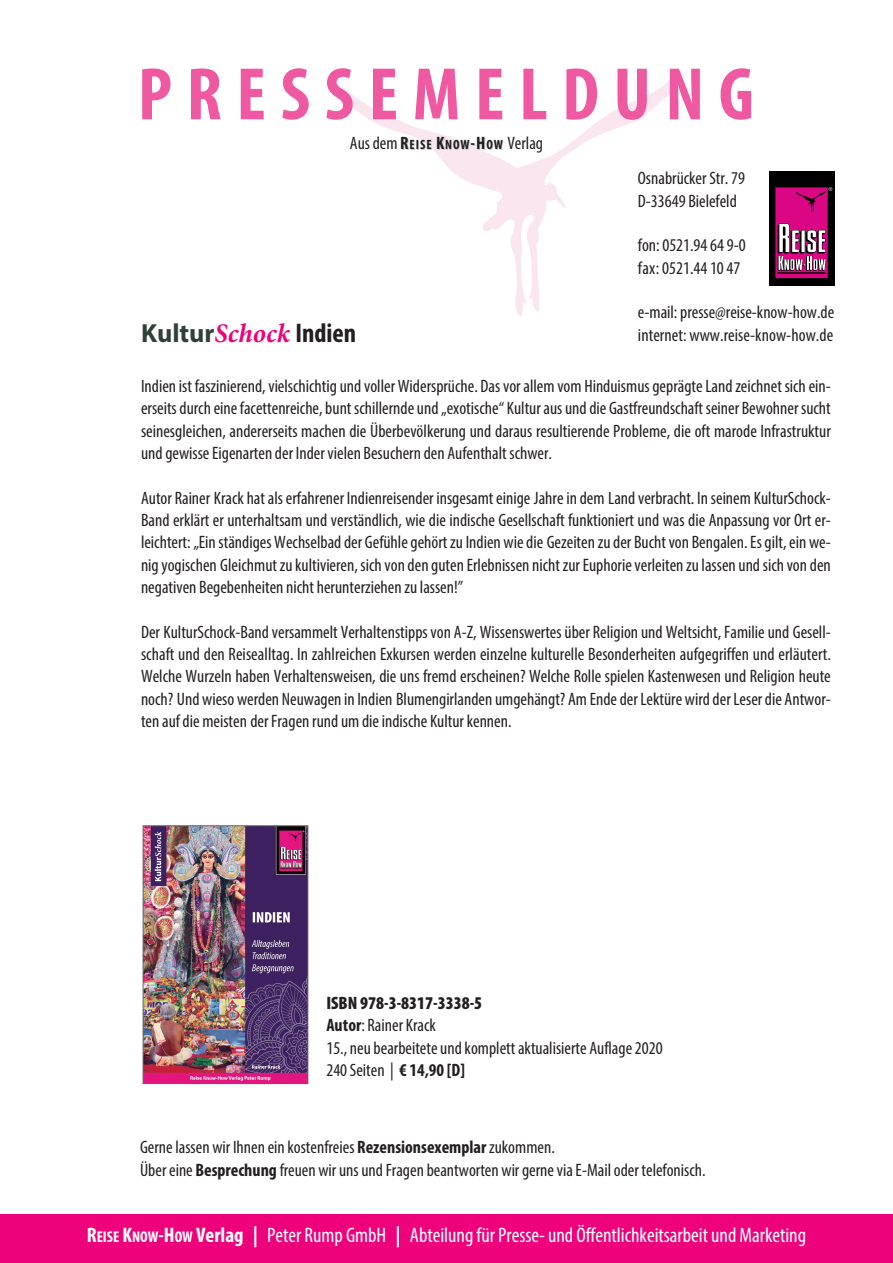
<style>
.page{position:relative;width:893px;height:1263px;background:#fff}
.page>*{position:absolute;margin:0;border:0;box-sizing:border-box;transform-origin:0 0}
.t1{font:700 condensed 75px "Myriad Pro";letter-spacing:.195em;color:#ef59a1}
.t2{font:700 26.25px "Myriad Pro";color:#304038}
.t3{font:condensed 21px "Myriad Pro";color:#fff}
.t4{font:condensed 18px/22.4px "Myriad Pro";color:#231f20}
.s1{font-weight:700}
.s2{font-weight:700;font-size:13.5px}
.s3{font-weight:700;font-size:13.5px;color:#ccc}
.s4{font-family:"Minion Pro";font-style:italic;font-size:26.85px;color:#ed027c}
.s5{font-stretch:condensed;font-size:27px;color:#231f20}
.s6{font-weight:900}
.s7{font-weight:700;font-size:15.75px}
</style>
<div class="page">
<img style="left:340px;top:70px;width:342px;height:246px">
<img style="left:145px;top:827px;width:161px;height:255px">
<div style="left:143px;top:825px;width:165px;height:259px;border:1px solid #636366"></div>
<img style="left:770px;top:171px;width:64px;height:115px">
<div style="left:0;top:1215px;width:893px;height:48px;background:#ed027c"></div>
<h1 class="t1" style="left:138px;top:67px;width:618px">PResseMeLDUnG</h1>
<p class="t4" style="left:350px;top:134px;width:195px">Ausdem<span class="s1">R</span><span class="s2">eise</span> <span class="s1">K</span><span class="s3">n</span><span class="s2">o</span><span class="s3">w</span><span class="s1">-H</span><span class="s2">o</span><span class="s3">w</span> Verlag</p>
<p class="t4" style="left:638px;top:169px;width:108px">OsnabrückerStr.79<br>D-33649 Bielefeld</p>
<p class="t4" style="left:638px;top:236px;width:109px">fon:0521.94649-0 fax: 0521.441047</p>
<p class="t4" style="left:638px;top:303px;width:198px">e-mail:presse@reise-know-how.de internet: www.reise-know-how.de</p>
<h2 class="t2" style="left:141px;top:324px;width:217px">Kultur<span class="s4">Schock</span> <span class="s5">indien</span></h2>
<p class="t4" style="left:141px;top:376px;width:691px;text-align:justify">Indien ist faszinierend,vielschichtigundvollerWidersprüche. DasvorallemvomHinduismusgeprägteLandzeichnet sich ein&shy;erseitsdurch einefacettenreiche,bunt schillerndeund„exotische“ Kulturausunddie Gastfreundschaft seiner Bewohner sucht seinesgleichen, andererseits machen die Überbevölkerung und daraus resultierende Probleme, die oft marode Infrastruktur undgewisseEigenarten der Indervielen Besuchern den Aufenthalt schwer.</p>
<p class="t4" style="left:141px;top:488px;width:691px;text-align:justify">Autor Rainer Krack hat als erfahrener Indienreisender insgesamt einige Jahre in dem Land verbracht. In seinem KulturSchock-Band erklärt er unterhaltsam und verständlich, wie die indische Gesellschaft funktioniert und was die Anpassung vor Ort er&shy;leichtert:„Ein ständigesWechselbadder GefühlegehörtzuIndien wiedie Gezeiten zuder Buchtvon Bengalen.Esgilt,ein we&shy;nigyogischen Gleichmutzukultivieren, sich von den guten Erlebnissen nichtzurEuphorieverleiten zulassen undsich von den negativen Begebenheiten nicht herunterziehen zulassen!”</p>
<p class="t4" style="left:141px;top:622px;width:691px;text-align:justify">Der KulturSchock-Band versammelt Verhaltenstipps von A-Z, Wissenswertes über Religion und Weltsicht, Familie und Gesell&shy;schaft und den Reisealltag. In zahlreichen Exkursen werden einzelne kulturelle Besonderheiten aufgegriffen und erläutert.<br>Welche Wurzeln haben Verhaltensweisen, die uns fremd erscheinen? Welche Rolle spielen Kastenwesen und Religion heute noch? Und wieso werden Neuwagen in Indien Blumengirlanden umgehängt? AmEndederLektüre wirdderLeserdie Antwor&shy;ten aufdiemeisten derFragen rundumdieindische Kulturkennen.</p>
<p class="t4" style="left:326px;top:993px;width:338px"><span class="s6">ISBN 978-3-8317-3338-5<br></span><span class="s1">Autor</span>: Rainer Krack<br>15., neubearbeiteteundkomplettaktualisierte Auflage2020<br>240Seiten | <span class="s1">€ 14,90 [D]</span></p>
<p class="t4" style="left:140px;top:1138px;width:567px">Gernelassen wir Ihnen ein kostenfreies <span class="s1">Rezensionsexemplar</span>zukommen.<br>Übereine <span class="s1">Besprechung</span> freuen wirunsundFragen beantworten wirgerneviaE-Mailoder telefonisch.</p>
<p class="t3" style="left:87px;top:1227px;width:721px"><span class="s1">R</span><span class="s7">eise</span> <span class="s1">K</span><span class="s7">now</span><span class="s1">-H</span><span class="s7">ow</span> <span class="s1">Verlag |</span> Peter Rump GmbH <span class="s1">|</span> AbteilungfürPresse-und ÖffentlichkeitsarbeitundMarketing</p>
</div>
